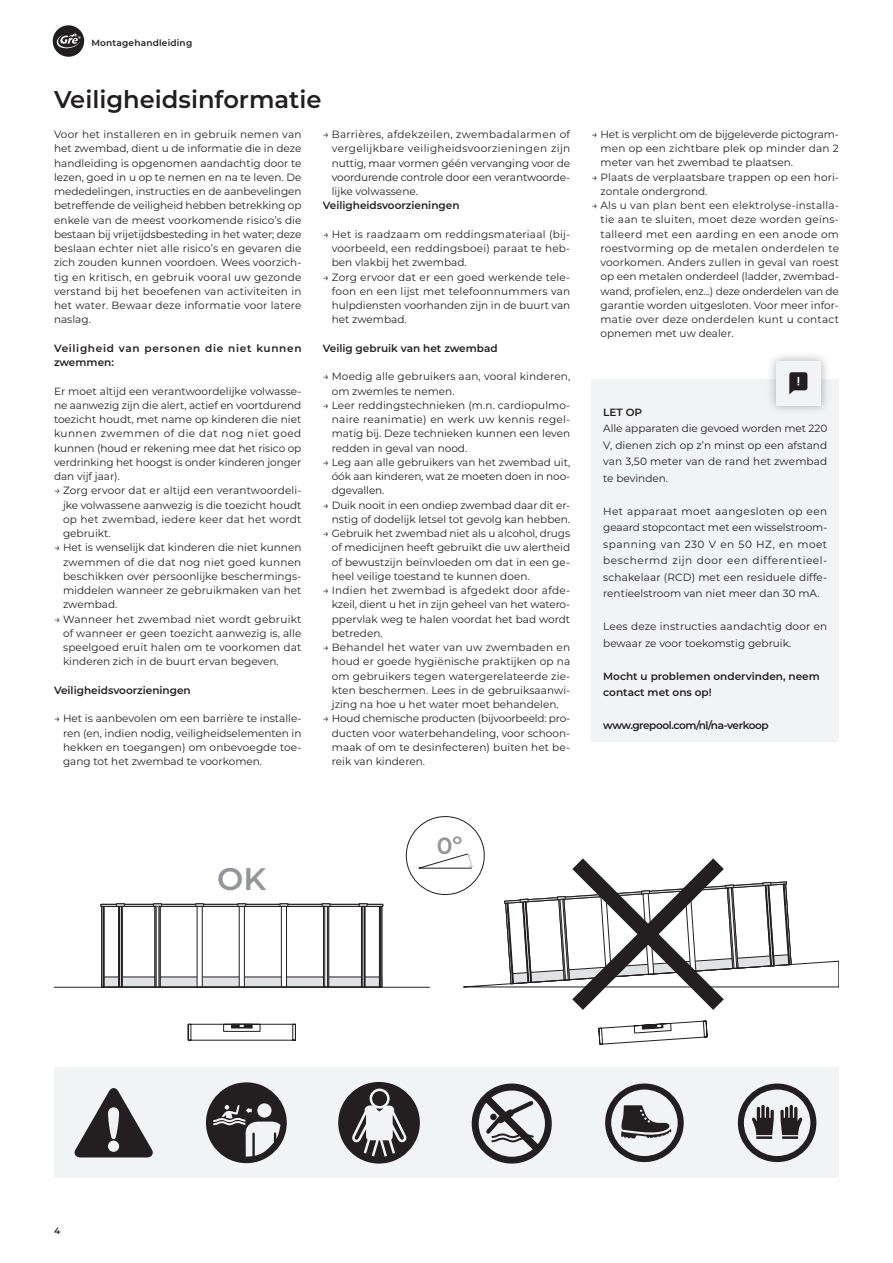
<style>
.page{position:relative;width:893px;height:1263px;background:#fff}
.page>*{position:absolute;margin:0;border:0;box-sizing:border-box;transform-origin:0 0}
.t1{font:600 31.2px "Montserrat";color:#939598}
.t2{font:600 24.15px "Montserrat";color:#231f20}
.t3{font:600 23.4px "Montserrat";color:#939598}
.t4{font:10.5px/14.2px "Montserrat";color:#231f20;text-align:justify}
.t5{font:600 10.5px/16.5px "Montserrat";color:#231f20}
.t6{font:600 10.5px/14.2px "Montserrat";letter-spacing:.065em;color:#231f20}
.t7{font:600 10.5px "Montserrat";letter-spacing:-.04em;color:#231f20}
.t8{font:600 9px "Montserrat";letter-spacing:.02em;color:#231f20}
</style>
<div class="page">
<svg style="left:53px;top:25px;width:31px;height:32px"></svg>
<div style="left:591px;top:379px;width:248px;height:363px;background:#f2f3f4"></div>
<div style="left:766px;top:351px;width:65px;height:65px;background:#231f20;opacity:.35"></div>
<div style="left:776px;top:361px;width:45px;height:45px;background:#f2f3f4"></div>
<svg style="left:789px;top:372px;width:18px;height:22px"></svg>
<svg style="left:54px;top:906px;width:360px;height:134px"></svg>
<hr style="left:231px;top:1024px;width:21px;height:4px;background:#231f20">
<svg style="left:100px;top:903px;width:283px;height:84px"></svg>
<svg style="left:414px;top:842px;width:425px;height:202px"></svg>
<div style="left:54px;top:1067px;width:785px;height:111px;background:#f2f3f4"></div>
<svg style="left:74px;top:1088px;width:79px;height:69px"></svg>
<svg style="left:338px;top:1082px;width:82px;height:81px"></svg>
<svg style="left:472px;top:1083px;width:80px;height:80px"></svg>
<div style="left:490px;top:1114px;width:7px;height:6px;background:#231f20;border-radius:50%"></div>
<svg style="left:206px;top:1082px;width:81px;height:81px"></svg>
<svg style="left:738px;top:1083px;width:78px;height:79px"></svg>
<svg style="left:605px;top:1083px;width:79px;height:79px"></svg>
<p class="t8" style="left:91px;top:37px;width:102px">Montagehandleiding</p>
<h2 class="t2" style="left:54px;top:83px;width:269px">Veiligheidsinformatie</h2>
<p class="t4" style="left:54px;top:127px;width:249px">Voor het installeren en in gebruik nemen van het zwembad, dient u de informatie die in deze handleiding is opgenomen aandachtig door te lezen, goed in u op te nemen en na te leven. De mededelingen, instructies en de aanbevelingen betreffende de veiligheid hebben betrekking op enkele van de meest voorkomende risico’s die bestaan bij vrijetijdsbesteding in het water; deze beslaan echter niet alle risico’s en gevaren die zich zouden kunnen voordoen. Wees voorzich&shy;tig en kritisch, en gebruik vooral uw gezonde verstand bij het beoefenen van activiteiten in het water. Bewaar deze informatie voor latere naslag.</p>
<p class="t6" style="left:54px;top:341px;width:249px">Veiligheid van personen die niet kunnen zwemmen:</p>
<p class="t4" style="left:54px;top:383px;width:249px">Er moet altijd een verantwoordelijke volwasse&shy;ne aanwezig zijn die alert, actief en voortdurend toezicht houdt, met name op kinderen die niet kunnen zwemmen of die dat nog niet goed kunnen (houd er rekening mee dat het risico op verdrinking het hoogst is onder kinderen jonger dan vijf jaar).</p>
<p class="t4" style="left:63px;top:483px;width:240px;text-indent:-9px">→ Zorg ervoor dat er altijd een verantwoordeli&shy;jke volwassene aanwezig is die toezicht houdt op het zwembad, iedere keer dat het wordt gebruikt.</p>
<p class="t4" style="left:63px;top:540px;width:240px;text-indent:-9px">→ Het is wenselijk dat kinderen die niet kunnen zwemmen of die dat nog niet goed kunnen beschikken over persoonlijke beschermings&shy;middelen wanneer ze gebruikmaken van het zwembad.</p>
<p class="t4" style="left:63px;top:611px;width:240px;text-indent:-9px">→ Wanneer het zwembad niet wordt gebruikt of wanneer er geen toezicht aanwezig is, alle speelgoed eruit halen om te voorkomen dat kinderen zich in de buurt ervan begeven.</p>
<p class="t5" style="left:54px;top:681px;width:138px">Veiligheidsvoorzieningen</p>
<p class="t4" style="left:63px;top:711px;width:240px;text-indent:-9px">→ Het is aanbevolen om een barrière te installe&shy;ren (en, indien nodig, veiligheidselementen in hekken en toegangen) om onbevoegde toe&shy;gang tot het zwembad te voorkomen.</p>
<p class="t4" style="left:332px;top:127px;width:240px;text-indent:-9px">→ Barrières, afdekzeilen, zwembadalarmen of vergelijkbare veiligheidsvoorzieningen zijn nuttig, maar vormen géén vervanging voor de voordurende controle door een verantwoorde&shy;lijke volwassene.</p>
<p class="t5" style="left:323px;top:197px;width:138px">Veiligheidsvoorzieningen</p>
<p class="t4" style="left:332px;top:227px;width:240px;text-indent:-9px">→ Het is raadzaam om reddingsmateriaal (bij&shy;voorbeeld, een reddingsboei) paraat te heb&shy;ben vlakbij het zwembad.</p>
<p class="t4" style="left:332px;top:269px;width:240px;text-indent:-9px">→ Zorg ervoor dat er een goed werkende tele&shy;foon en een lijst met telefoonnummers van hulpdiensten voorhanden zijn in de buurt van het zwembad.</p>
<p class="t5" style="left:323px;top:339px;width:176px">Veilig gebruik van het zwembad</p>
<p class="t4" style="left:332px;top:369px;width:240px;text-indent:-9px">→ Moedig alle gebruikers aan, vooral kinderen, om zwemles te nemen.</p>
<p class="t4" style="left:332px;top:398px;width:240px;text-indent:-9px">→ Leer reddingstechnieken (m.n. cardiopulmo&shy;naire reanimatie) en werk uw kennis regel&shy;matig bij. Deze technieken kunnen een leven redden in geval van nood.</p>
<p class="t4" style="left:332px;top:455px;width:240px;text-indent:-9px">→ Leg aan alle gebruikers van het zwembad uit, óók aan kinderen, wat ze moeten doen in noo&shy;dgevallen.</p>
<p class="t4" style="left:323px;top:497px;width:249px;text-align:right">→ Duik nooit in een ondiep zwembad daar dit er&shy;nstig of dodelijk letsel tot gevolg kan hebben.</p>
<p class="t4" style="left:332px;top:526px;width:240px;text-indent:-9px">→ Gebruik het zwembad niet als u alcohol, drugs of medicijnen heeft gebruikt die uw alertheid of bewustzijn beïnvloeden om dat in een ge&shy;heel veilige toestand te kunnen doen.</p>
<p class="t4" style="left:332px;top:583px;width:240px;text-indent:-9px">→ Indien het zwembad is afgedekt door afde&shy;kzeil, dient u het in zijn geheel van het watero&shy;ppervlak weg te halen voordat het bad wordt betreden.</p>
<p class="t4" style="left:332px;top:640px;width:240px;text-indent:-9px">→ Behandel het water van uw zwembaden en houd er goede hygiënische praktijken op na om gebruikers tegen watergerelateerde zie&shy;kten beschermen. Lees in de gebruiksaanwi&shy;jzing na hoe u het water moet behandelen.</p>
<p class="t4" style="left:332px;top:711px;width:240px;text-indent:-9px">→ Houd chemische producten (bijvoorbeeld: pro&shy;ducten voor waterbehandeling, voor schoon&shy;maak of om te desinfecteren) buiten het be&shy;reik van kinderen.</p>
<p class="t4" style="left:601px;top:127px;width:240px;text-indent:-9px">→ Het is verplicht om de bijgeleverde pictogram&shy;men op een zichtbare plek op minder dan 2 meter van het zwembad te plaatsen.</p>
<p class="t4" style="left:601px;top:169px;width:240px;text-indent:-9px">→ Plaats de verplaatsbare trappen op een hori&shy;zontale ondergrond.</p>
<p class="t4" style="left:601px;top:198px;width:240px;text-indent:-9px">→ Als u van plan bent een elektrolyse-installa&shy;tie aan te sluiten, moet deze worden geïns&shy;talleerd met een aarding en een anode om roestvorming op de metalen onderdelen te voorkomen. Anders zullen in geval van roest op een metalen onderdeel (ladder, zwembad&shy;wand, profielen, enz...) deze onderdelen van de garantie worden uitgesloten. Voor meer infor&shy;matie over deze onderdelen kunt u contact opnemen met uw dealer.</p>
<p class="t5" style="left:603px;top:403px;width:41px">LET OP</p>
<p class="t4" style="left:603px;top:420px;width:226px;line-height:16.5px">Alle apparaten die gevoed worden met 220<br>V, dienen zich op z’n minst op een afstand van 3,50 meter van de rand het zwembad te bevinden.</p>
<p class="t4" style="left:603px;top:502px;width:226px;line-height:16.5px">Het apparaat moet aangesloten op een geaard stopcontact met een wisselstroom&shy;spanning van 230 V en 50 HZ, en moet beschermd zijn door een differentieel&shy;schakelaar (RCD) met een residuele diffe&shy;rentieelstroom van niet meer dan 30 mA.</p>
<p class="t4" style="left:603px;top:618px;width:226px;line-height:16.5px">Lees deze instructies aandachtig door en bewaar ze voor toekomstig gebruik.</p>
<p class="t5" style="left:603px;top:667px;width:218px">Mocht u problemen ondervinden, neem contact met ons op!</p>
<p class="t7" style="left:603px;top:718px;width:167px">www.grepool.com/nl/na-verkoop</p>
<h1 class="t1" style="left:217px;top:856px;width:51px">OK</h1>
<h3 class="t3" style="left:437px;top:829px;width:27px">0º</h3>
<p class="t8" style="left:54px;top:1224px;width:8px">4</p>
</div>
